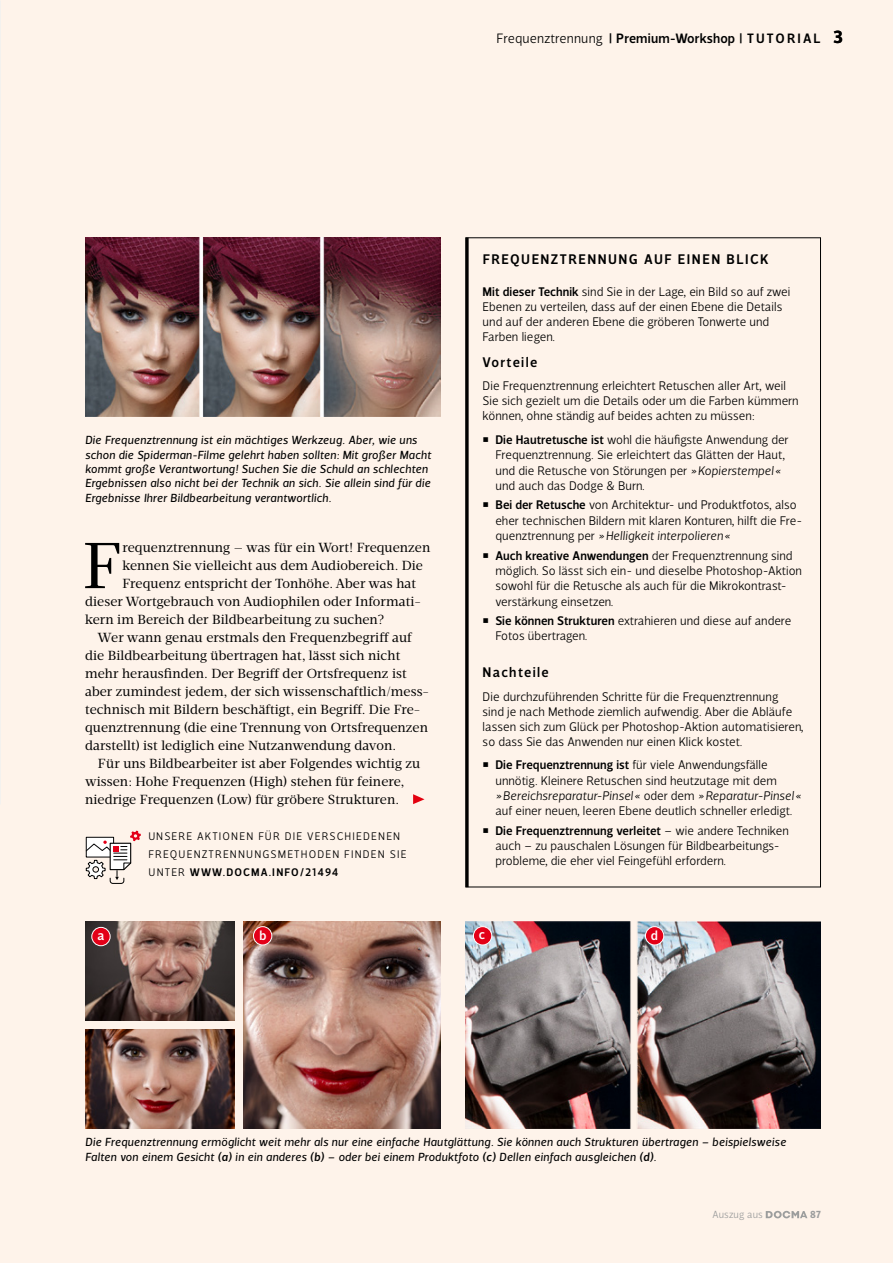
<style>
.page{position:relative;width:893px;height:1263px;background:#fef3ea}
.page>*{position:absolute;margin:0;border:0;box-sizing:border-box;transform-origin:0 0}
.t1{font:66.45px "Velino Text";color:#000}
.t2{font:700 18px "Velino Sans";color:#000}
.t3{font:500 14.25px "Velino Sans";letter-spacing:.1em;color:#000}
.t4{font:500 13.8px "Velino Sans";letter-spacing:.01em;color:#000}
.t5{font:13.5px "Velino Text";letter-spacing:.005em;color:#000}
.t6{font:500 13.5px "Velino Sans";color:#fff}
.t7{font:300 12.75px/15.3px "Velino Sans";color:#000}
.t8{font:italic 12px/14.4px "Velino Sans";letter-spacing:.01em;color:#000}
.t9{font:300 11.25px/18px "Velino Sans";letter-spacing:.1em;color:#000}
.t10{font:300 10.5px "Velino Sans";letter-spacing:.01em;color:#9c9d9d}
.t11{font:700 10.5px "Velino Sans";color:#9c9d9d}
.s1{font-weight:300}
.s2{font-weight:500}
.s3{font-style:italic}
</style>
<div class="page">
<img style="left:0;top:0;width:1px;height:804px">
<img style="left:466px;top:921px;width:355px;height:207px">
<img style="left:85px;top:238px;width:355px;height:178px">
<svg style="left:413px;top:794px;width:11px;height:10px"></svg>
<hr style="left:466px;top:238px;width:3px;height:649px;background:#000">
<svg style="left:85px;top:831px;width:56px;height:53px"></svg>
<img style="left:85px;top:1029px;width:150px;height:99px">
<img style="left:85px;top:921px;width:150px;height:100px">
<img style="left:243px;top:921px;width:197px;height:207px">
<div style="left:253px;top:927px;width:19px;height:18px;background:#e30018;border-radius:50%"></div>
<div style="left:253px;top:926px;width:19px;height:19px;border:1px solid #fff;border-radius:50%"></div>
<div style="left:473px;top:927px;width:19px;height:18px;background:#e30018;border-radius:50%"></div>
<div style="left:473px;top:926px;width:19px;height:19px;border:1px solid #fff;border-radius:50%"></div>
<div style="left:645px;top:927px;width:19px;height:18px;background:#e30018;border-radius:50%"></div>
<div style="left:645px;top:926px;width:19px;height:19px;border:1px solid #fff;border-radius:50%"></div>
<div style="left:92px;top:927px;width:18px;height:19px;background:#e30018;border-radius:50%"></div>
<div style="left:91px;top:927px;width:20px;height:19px;border:1px solid #fff;border-radius:50%"></div>
<svg style="left:766px;top:1211px;width:41px;height:7px"></svg>
<p class="t4" style="left:497px;top:30px;width:326px"><span class="s1">Frequenztrennung</span> | Premium-Workshop | TUTORIAL</p>
<h2 class="t2" style="left:833px;top:26px;width:11px">3</h2>
<p class="t8" style="left:85px;top:433px;width:348px">Die Frequenztrennung ist ein mächtiges Werkzeug. Aber, wie uns schon die Spiderman-Filme gelehrt haben sollten: Mit großer Macht kommt große Verantwortung! Suchen Sie die Schuld an schlechten Ergebnissen also nicht bei der Technik an sich. Sie allein sind für die Ergebnisse Ihrer Bildbearbeitung verantwortlich.</p>
<h1 class="t1" style="left:83px;top:528px;width:40px">F</h1>
<p class="t5" style="left:123px;top:540px;width:309px">requenztrennung – was für ein Wort! Frequenzen</p>
<p class="t5" style="left:123px;top:558px;width:302px">kennen Sie vielleicht aus dem Audiobereich. Die</p>
<p class="t5" style="left:123px;top:576px;width:295px">Frequenz entspricht der Tonhöhe. Aber was hat</p>
<p class="t5" style="left:85px;top:594px;width:337px">dieser Wortgebrauch von Audiophilen oder Informati-</p>
<p class="t5" style="left:85px;top:612px;width:301px">kern im Bereich der Bildbearbeitung zu suchen?</p>
<p class="t5" style="left:98px;top:630px;width:315px">Wer wann genau erstmals den Frequenzbegriff auf</p>
<p class="t5" style="left:85px;top:648px;width:317px">die Bildbearbeitung übertragen hat, lässt sich nicht</p>
<p class="t5" style="left:85px;top:666px;width:323px">mehr herausfinden. Der Begriff der Ortsfrequenz ist</p>
<p class="t5" style="left:85px;top:684px;width:345px">aber zumindest jedem, der sich wissenschaftlich/mess-</p>
<p class="t5" style="left:85px;top:702px;width:337px">technisch mit Bildern beschäftigt, ein Begriff. Die Fre-</p>
<p class="t5" style="left:85px;top:720px;width:344px">quenztrennung (die eine Trennung von Ortsfrequenzen</p>
<p class="t5" style="left:85px;top:738px;width:312px">darstellt) ist lediglich eine Nutzanwendung davon.</p>
<p class="t5" style="left:98px;top:756px;width:324px">Für uns Bildbearbeiter ist aber Folgendes wichtig zu</p>
<p class="t5" style="left:85px;top:774px;width:320px">wissen: Hohe Frequenzen (High) stehen für feinere,</p>
<p class="t5" style="left:85px;top:792px;width:315px">niedrige Frequenzen (Low) für gröbere Strukturen.</p>
<p class="t9" style="left:149px;top:828px;width:259px">UNSERE AKTIONEN FÜR DIE VERSCHIEDENEN<br>FREQUENZTRENNUNGSMETHODEN FINDEN SIE<br>UNTER <span class="s2">WWW.DOCMA.INFO/21494</span></p>
<p class="t3" style="left:483px;top:251px;width:287px">FREQUENZTRENNUNG AUF EINEN BLICK</p>
<p class="t7" style="left:483px;top:285px;width:309px"><span class="s2">Mit dieser Technik</span> sind Sie in der Lage, ein Bild so auf zwei Ebenen zu verteilen, dass auf der einen Ebene die Details und auf der anderen Ebene die gröberen Tonwerte und Farben liegen.</p>
<p class="t3" style="left:483px;top:354px;width:56px">Vorteile</p>
<p class="t7" style="left:483px;top:379px;width:318px">Die Frequenztrennung erleichtert Retuschen aller Art, weil<br>Sie sich gezielt um die Details oder um die Farben kümmern können, ohne ständig auf beides achten zu müssen:</p>
<p class="t7" style="left:495px;top:432px;width:295px;text-indent:-13px">○ <span class="s2">Die Hautretusche ist</span> wohl die häufigste Anwendung der Frequenztrennung. Sie erleichtert das Glätten der Haut, und die Retusche von Störungen per <span class="s3">»Kopierstempel« </span>und auch das Dodge &amp; Burn.</p>
<p class="t7" style="left:495px;top:498px;width:308px;text-indent:-13px">○ <span class="s2">Bei der Retusche</span> von Architektur- und Produktfotos, also eher technischen Bildern mit klaren Konturen, hilft die Fre&shy;quenztrennung per <span class="s3">»Helligkeit interpolieren«</span></p>
<p class="t7" style="left:495px;top:548px;width:308px;text-indent:-13px">○ <span class="s2">Auch kreative Anwendungen</span> der Frequenztrennung sind möglich. So lässt sich ein- und dieselbe Photoshop-Aktion sowohl für die Retusche als auch für die Mikrokontrast&shy;verstärkung einsetzen.</p>
<p class="t7" style="left:495px;top:613px;width:297px;text-indent:-13px">○ <span class="s2">Sie können Strukturen</span> extrahieren und diese auf andere<br>Fotos übertragen.</p>
<p class="t3" style="left:483px;top:664px;width:68px">Nachteile</p>
<p class="t7" style="left:483px;top:689px;width:322px">Die durchzuführenden Schritte für die Frequenztrennung<br>sind je nach Methode ziemlich aufwendig. Aber die Abläufe lassen sich zum Glück per Photoshop-Aktion automatisieren, so dass Sie das Anwenden nur einen Klick kostet.</p>
<p class="t7" style="left:495px;top:758px;width:308px;text-indent:-13px">○ <span class="s2">Die Frequenztrennung ist</span> für viele Anwendungsfälle unnötig. Kleinere Retuschen sind heutzutage mit dem <span class="s3">»Bereichsreparatur-Pinsel«</span> oder dem <span class="s3">»Reparatur-Pinsel« </span>auf einer neuen, leeren Ebene deutlich schneller erledigt.</p>
<p class="t7" style="left:495px;top:823px;width:295px;text-indent:-13px">○ <span class="s2">Die Frequenztrennung verleitet</span> – wie andere Techniken auch – zu pauschalen Lösungen für Bildbearbeitungs&shy;probleme, die eher viel Feingefühl erfordern.</p>
<p class="t6" style="left:97px;top:928px;width:8px">a</p>
<p class="t6" style="left:259px;top:928px;width:9px">b</p>
<p class="t6" style="left:479px;top:927px;width:8px">c</p>
<p class="t6" style="left:651px;top:928px;width:9px">d</p>
<p class="t8" style="left:85px;top:1135px;width:702px">Die Frequenztrennung ermöglicht weit mehr als nur eine einfache Hautglättung. Sie können auch Strukturen übertragen – beispielsweise<br>Falten von einem Gesicht <span class="s2">(a)</span> in ein anderes <span class="s2">(b)</span> – oder bei einem Produktfoto <span class="s2">(c)</span> Dellen einfach ausgleichen <span class="s2">(d)</span>.</p>
<p class="t10" style="left:712px;top:1209px;width:52px">Auszug aus</p>
<p class="t11" style="left:810px;top:1209px;width:12px">87</p>
</div>
